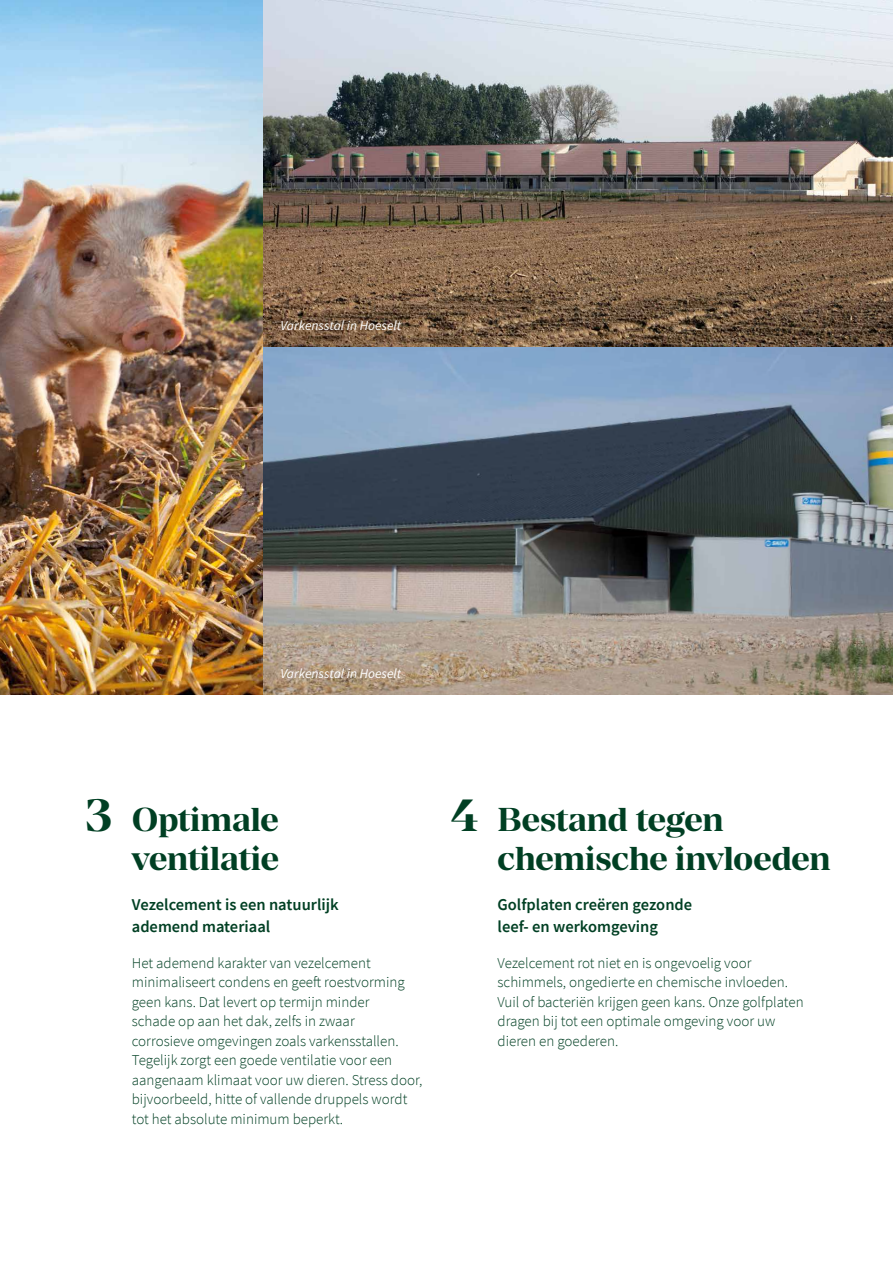
<style>
.page{position:relative;width:893px;height:1263px;background:#fff}
.page>*{position:absolute;margin:0;border:0;box-sizing:border-box;transform-origin:0 0}
.t1{font:700 45px "Manier";color:#003f23}
.t2{font:700 33px/39px "Manier";color:#003f23}
.t3{font:600 16.5px/22.5px "Source Sans Pro";color:#003f23}
.t4{font:300 15px/19.5px "Source Sans Pro";color:#003f23}
.t5{font:italic 13.5px "Source Sans Pro";color:#fff}
</style>
<div class="page">
<img style="left:0;top:0;width:893px;height:695px">
<p class="t5" style="left:281px;top:317px;width:122px">Varkensstal in Hoeselt</p>
<p class="t5" style="left:281px;top:664px;width:122px">Varkensstal in Hoeselt</p>
<h1 class="t1" style="left:85px;top:788px;width:29px">3</h1>
<h1 class="t1" style="left:451px;top:788px;width:29px">4</h1>
<h2 class="t2" style="left:132px;top:800px;width:149px">Optimale ventilatie</h2>
<p class="t3" style="left:132px;top:893px;width:208px">Vezelcement is een natuurlijk ademend materiaal</p>
<p class="t4" style="left:132px;top:953px;width:292px">Het ademend karakter van vezelcement minimaliseert condens en geeft roestvorming geen kans. Dat levert op termijn minder<br>schade op aan het dak, zelfs in zwaar<br>corrosieve omgevingen zoals varkensstallen.<br>Tegelijk zorgt een goede ventilatie voor een aangenaam klimaat voor uw dieren. Stress door, bijvoorbeeld, hitte of vallende druppels wordt tot het absolute minimum beperkt.</p>
<h2 class="t2" style="left:497px;top:800px;width:335px">Bestand tegen chemische invloeden</h2>
<p class="t3" style="left:497px;top:893px;width:196px">Golfplaten creëren gezonde leef- en werkomgeving</p>
<p class="t4" style="left:497px;top:953px;width:308px">Vezelcement rot niet en is ongevoelig voor schimmels, ongedierte en chemische invloeden.<br>Vuil of bacteriën krijgen geen kans. Onze golfplaten dragen bij tot een optimale omgeving voor uw dieren en goederen.</p>
</div>
